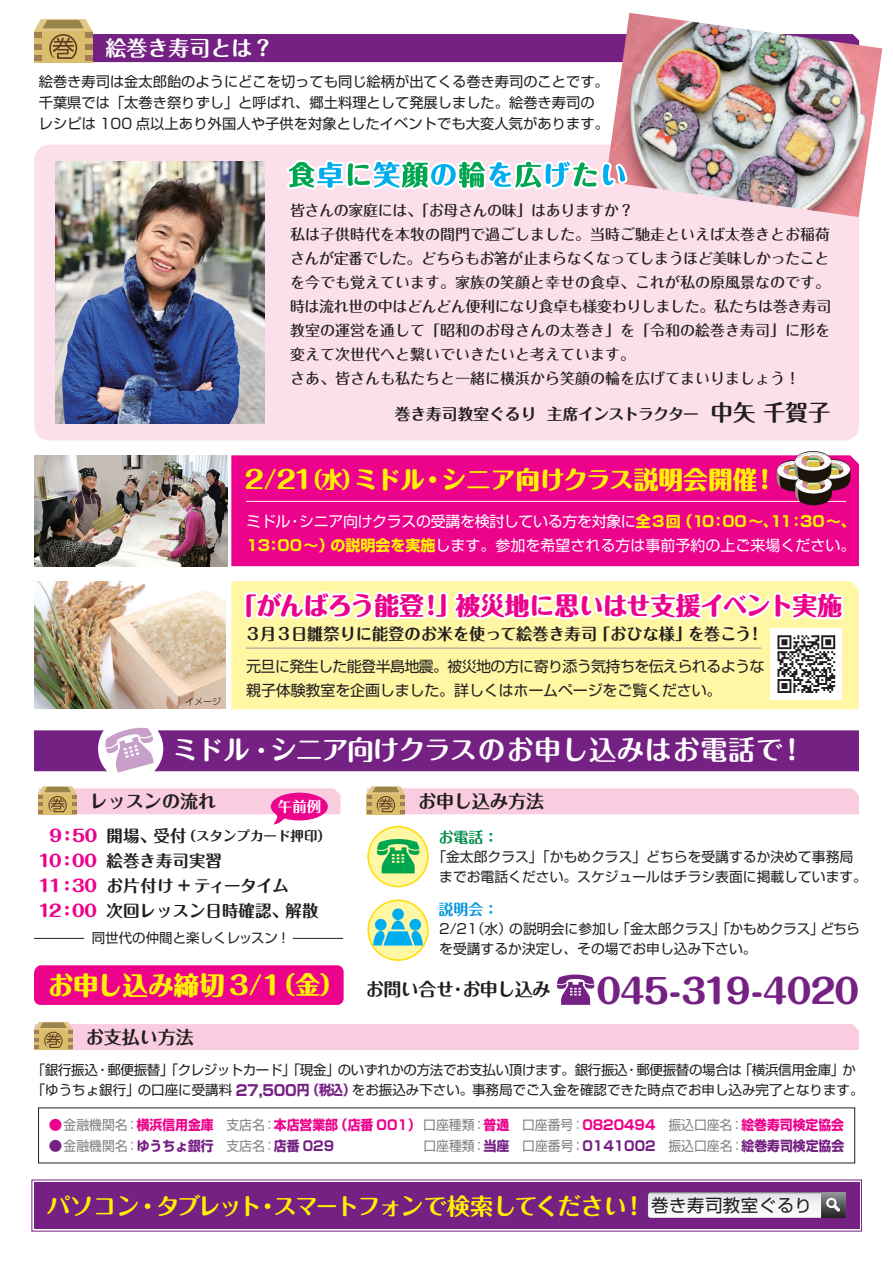
<style>
.page{position:relative;width:893px;height:1263px;background:#fff}
.page>*{position:absolute;margin:0;border:0;box-sizing:border-box;transform-origin:0 0}
.t1{font:800 33.6px "Maru Fo Pro";letter-spacing:-.05em;color:#752183;scale:.95 1}
.t2{font:700 27px "Maru Fo Pro";letter-spacing:.025em;color:#fff}
.t3{font:800 25.5px "Maru Fo Pro";color:#fff101}
.t4{font:800 24.75px "Maru Fo Pro";color:#ed028c}
.t5{font:800 24.75px "Maru Fo Pro";color:#fff101}
.t6{font:700 23.25px "Maru Fo Pro";letter-spacing:-.075em;color:#fff101}
.t7{font:700 21px "Maru Fo Pro";color:#fff}
.t8{font:700 18px "Maru Fo Pro";color:#231f20}
.t9{font:700 18px "Maru Fo Pro";letter-spacing:-.025em;color:#231f20}
.t10{font:700 16.5px/25.2px "Maru Fo Pro";color:#231f20}
.t11{font:800 16.5px/25.2px "Maru Fo Pro";letter-spacing:-.05em;color:#ed028c;text-align:justify}
.t12{font:700 16.2px "Maru Fo Pro";color:#231f20}
.t13{font:700 15.75px "Maru Fo Pro";color:#231f20}
.t14{font:500 15px/24px "Maru Fo Pro";color:#231f20}
.t15{font:15px/24px "Shin Go Pro";letter-spacing:-.01em;color:#fff}
.t16{font:15px/23.2px "Shin Go Pro";letter-spacing:-.04em;color:#231f20}
.t17{font:700 15px "Maru Fo Pro";color:#008d47}
.t18{font:700 15px "Maru Fo Pro";color:#0095d9}
.t19{font:700 14.4px "Maru Fo Pro";color:#fff}
.t20{font:14.25px/21px "Shin Go Pro";color:#231f20}
.t21{font:13.8px/19.5px "Shin Go Pro";color:#231f20}
.t22{font:13.5px/20.2px "Shin Go Pro";color:#231f20}
.t23{font:700 13.5px "Shin Go Pro";color:#ed028c;scale:.95 1}
.t24{font:700 13.5px "Shin Go Pro";color:#752183;scale:.95 1}
.t25{font:700 13.5px "Maru Fo Pro";color:#231f20}
.t26{font:300 9px "Shin Go Pro";color:#231f20}
.s1{font-size:22.5px}
.s2{font-weight:700;color:#fff101}
.s3{font-size:16.5px}
.s4{font-size:24.75px}
.s5{font-size:15px}
.s6{font-weight:700;font-size:15px;color:#752183}
.s7{font-weight:700;color:#752183}
.s8{font-weight:400}
.s9{font-weight:400;color:#808285}
.s10{font-weight:400;color:#231f20}
.s11{font-family:"Shin Go Pro";font-weight:400;font-size:17.4px;color:#231f20}
</style>
<div class="page">
<div style="left:34px;top:145px;width:825px;height:295px;background:#fbdfeb;border-radius:15px"></div>
<svg style="left:231px;top:581px;width:628px;height:128px;background:#fff7a7"></svg>
<svg style="left:367px;top:786px;width:492px;height:28px;background:#f4ccd7"></svg>
<svg style="left:34px;top:1022px;width:825px;height:28px;background:#f6cddb"></svg>
<div style="left:34px;top:965px;width:310px;height:40px;background:#ed028c"></div>
<img style="left:56px;top:280px;width:209px;height:143px">
<svg style="left:231px;top:455px;width:628px;height:111px;background:#ed0b90"></svg>
<img style="left:34px;top:455px;width:193px;height:111px">
<svg style="left:795px;top:451px;width:36px;height:20px"></svg>
<div style="left:34px;top:1182px;width:825px;height:47px;background:#752183"></div>
<svg style="left:648px;top:1192px;width:198px;height:26px;background:#dadadc"></svg>
<svg style="left:39px;top:786px;width:301px;height:38px"></svg>
<hr style="left:34px;top:938px;width:50px;height:1px;background:#231f20">
<hr style="left:293px;top:938px;width:50px;height:1px;background:#231f20">
<svg style="left:34px;top:728px;width:825px;height:45px;background:#884094"></svg>
<svg style="left:557px;top:974px;width:37px;height:31px"></svg>
<img style="left:628px;top:13px;width:254px;height:202px">
<img style="left:34px;top:19px;width:825px;height:261px">
<img style="left:34px;top:581px;width:192px;height:128px">
<div style="left:368px;top:827px;width:60px;height:59px;background:#fff7a4;border-radius:50%"></div>
<div style="left:367px;top:826px;width:62px;height:61px;border:2px solid #ffdc01;border-radius:50%"></div>
<svg style="left:377px;top:839px;width:42px;height:34px"></svg>
<svg style="left:368px;top:900px;width:60px;height:60px"></svg>
<div style="left:367px;top:899px;width:62px;height:62px;border:2px solid #ffdc01;border-radius:50%"></div>
<div style="left:392px;top:908px;width:12px;height:12px;background:#00aeef;border-radius:50%"></div>
<svg style="left:373px;top:920px;width:50px;height:25px"></svg>
<svg style="left:242px;top:452px;width:609px;height:258px"></svg>
<h3 class="t7" style="left:105px;top:31px;width:170px">絵巻き寿司とは？</h3>
<p class="t20" style="left:39px;top:69px;width:572px">絵巻き寿司は金太郎飴のようにどこを切っても同じ絵柄が出てくる巻き寿司のことです。千葉県では「太巻き祭りずし」と呼ばれ、郷土料理として発展しました。絵巻き寿司のレシピは 100 点以上あり外国人や子供を対象としたイベントでも大変人気があります。</p>
<p class="t14" style="left:290px;top:196px;width:543px">皆さんの家庭には、「お母さんの味」はありますか？<br>私は子供時代を本牧の間門で過ごしました。当時ご馳走といえば太巻きとお稲荷さんが定番でした。どちらもお箸が止まらなくなってしまうほど美味しかったことを今でも覚えています。家族の笑顔と幸せの食卓、これが私の原風景なのです。時は流れ世の中はどんどん便利になり食卓も様変わりしました。私たちは巻き寿司教室の運営を通して「昭和のお母さんの太巻き」を「令和の絵巻き寿司」に形を変えて次世代へと繋いでいきたいと考えています。<br>さあ、皆さんも私たちと一緒に横浜から笑顔の輪を広げてまいりましょう！</p>
<p class="t13" style="left:395px;top:401px;width:437px">巻き寿司教室ぐるり 主席インストラクター <span class="s1">中矢 千賀子</span></p>
<h3 class="t5" style="left:244px;top:460px;width:534px">2/21<span class="s1">（水）</span>ミドル・シニア向けクラス説明会開催！</h3>
<p class="t15" style="left:246px;top:508px;width:611px">ミドル・シニア向けクラスの受講を検討している方を対象に<span class="s2">全３回（10：00～、11：30～、<br>13：00～）の説明会を実施</span>します。参加を希望される方は事前予約の上ご来場ください。</p>
<h3 class="t4" style="left:232px;top:586px;width:611px">「がんばろう能登!」被災地に思いはせ支援イベント実施</h3>
<p class="t26" style="left:185px;top:694px;width:37px">イメージ</p>
<p class="t12" style="left:245px;top:621px;width:520px">３月３日雛祭りに能登のお米を使って絵巻き寿司「おひな様」を巻こう！</p>
<p class="t16" style="left:246px;top:653px;width:520px">元旦に発生した能登半島地震。被災地の方に寄り添う気持ちを伝えられるような親子体験教室を企画しました。詳しくはホームページをご覧ください。</p>
<h2 class="t2" style="left:172px;top:728px;width:635px">ミドル<span class="s1">・</span>シニア向けクラスのお申し込みはお電話で！</h2>
<p class="t8" style="left:90px;top:787px;width:127px">レッスンの流れ</p>
<p class="t19" style="left:278px;top:795px;width:45px">午前例</p>
<p class="t11" style="left:38px;top:821px;width:61px;text-indent:11px">9：50<br>10：00<br>11：30<br>12：00</p>
<p class="t25" style="left:107px;top:825px;width:226px"><span class="s3">開場、受付</span>（スタンプカード押印）</p>
<p class="t10" style="left:107px;top:846px;width:214px">絵巻き寿司実習<br>お片付け + ティータイム<br>次回レッスン日時確認、解散</p>
<p class="t22" style="left:92px;top:926px;width:200px">同世代の仲間と楽しくレッスン！</p>
<h3 class="t3" style="left:48px;top:965px;width:299px">お申し込み締切3/1<span class="s4">（金）</span></h3>
<p class="t8" style="left:418px;top:787px;width:127px">お申し込み方法</p>
<p class="t17" style="left:438px;top:825px;width:61px">お電話：</p>
<p class="t21" style="left:439px;top:845px;width:429px;text-indent:-7px">「金太郎クラス」「かもめクラス」どちらを受講するか決めて事務局までお電話ください。スケジュールはチラシ表面に掲載しています。</p>
<p class="t18" style="left:438px;top:897px;width:61px">説明会：</p>
<p class="t21" style="left:439px;top:918px;width:422px">2/21（水）の説明会に参加し「金太郎クラス」「かもめクラス」どちらを受講するか決定し、その場でお申し込み下さい。</p>
<h1 class="t1" style="left:596px;top:964px;width:279px">045-319-4020</h1>
<p class="t9" style="left:366px;top:975px;width:186px">お問い合せ<span class="s5">・</span>お申し込み</p>
<p class="t8" style="left:86px;top:1023px;width:110px">お支払い方法</p>
<p class="t22" style="left:32px;top:1058px;width:833px">「銀行振込・郵便振替」「クレジットカード」「現金」のいずれかの方法でお支払い頂けます。銀行振込・郵便振替の場合は「横浜信用金庫」か「ゆうちょ銀行」の口座に受講料 <span class="s6">27,500</span><span class="s7">円（税込）</span>をお振込み下さい。事務局でご入金を確認できた時点でお申し込み完了となります。</p>
<p class="t23" style="left:49px;top:1114px;width:839px"><span class="s8">●</span><span class="s9">金融機関名：</span>横浜信用金庫 <span class="s9">支店名：</span>本店営業部（店番 001）<span class="s9">口座種類：</span>普通 <span class="s9">口座番号：</span>0820494 <span class="s9">振込口座名：</span>絵巻寿司検定協会</p>
<p class="t24" style="left:49px;top:1135px;width:839px"><span class="s8">●</span><span class="s9">金融機関名：</span>ゆうちょ銀行 <span class="s9">支店名：</span>店番 029<span class="s10">　　　　　　　</span><span class="s9">口座種類：</span>当座 <span class="s9">口座番号：</span>0141002 <span class="s9">振込口座名：</span>絵巻寿司検定協会</p>
<h3 class="t6" style="left:47px;top:1187px;width:767px">パソコン・タブレット・スマートフォンで検索してください！<span class="s11">巻き寿司教室ぐるり</span></h3>
</div>
